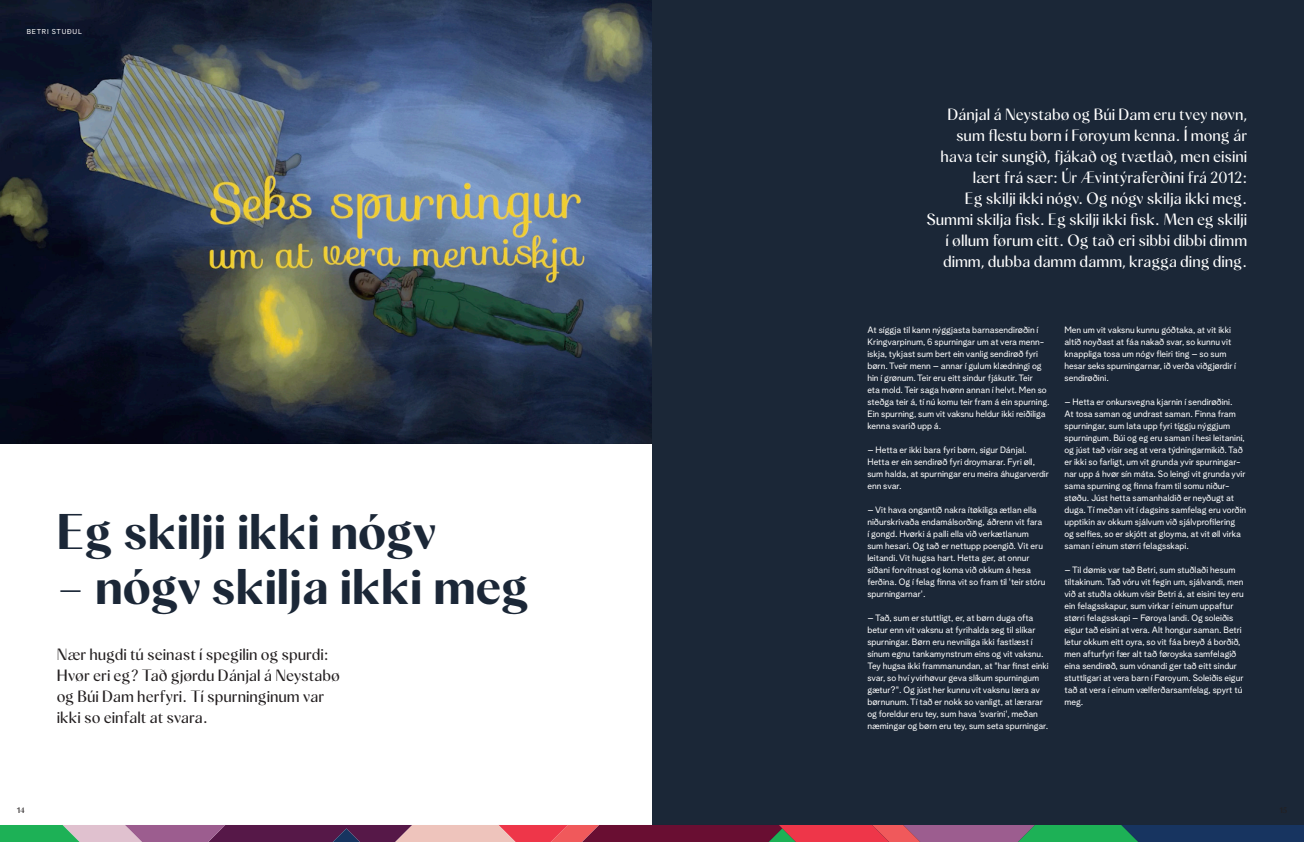
<style>
.page{position:relative;width:1304px;height:842px;background:#fff}
.page>*{position:absolute;margin:0;border:0;box-sizing:border-box;transform-origin:0 0}
.Yvirskrift{font:49px "Albra Sans Semi";color:#1b2737}
.Rubrik{font:16px/21px "Albra Sans Regular";color:#fff;text-align:right}
.Rubrik-2{font:16px/21px "Albra Sans Regular";color:#231f20}
.Breyð{font:9px/12px "Albra Grotesk";color:#fff}
.t1{font:8px "Albra Sans Medium";color:#231f20}
.Breadcrume{font:7px "Albra Grotesk";letter-spacing:.11em;color:#fff}
</style>
<div class="page">
<div style="left:652px;top:0;width:652px;height:842px;background:#1b2737"></div>
<img style="left:0;top:0;width:652px;height:444px">
<svg style="left:0;top:825px;width:1304px;height:17px;background:#7d5765"></svg>
<p class="Breadcrume" style="left:27px;top:26px;width:57px">BETRI STUÐUL</p>
<p class="Yvirskrift" style="left:57px;top:494px;width:382px">Eg skilji ikki nógv</p>
<p class="Yvirskrift" style="left:57px;top:549px;width:474px">– nógv skilja ikki meg</p>
<p class="Rubrik-2" style="left:57px;top:643px;width:285px">Nær hugdi tú seinast í spegilin og spurdi:<br>Hvør eri eg? Tað gjørdu Dánjal á Neystabø og Búi Dam herfyri. Tí spurninginum var ikki so einfalt at svara.</p>
<p class="t1" style="left:17px;top:804px;width:10px">14</p>
<p class="Rubrik" style="left:926px;top:103px;width:323px">Dánjal á Neystabø og Búi Dam eru tvey nøvn, sum flestu børn í Føroyum kenna. Í mong ár hava teir sungið, fjákað og tvætlað, men eisini lært frá sær: Úr Ævintýraferðini frá 2012:<br>Eg skilji ikki nógv. Og nógv skilja ikki meg.<br>Summi skilja fisk. Eg skilji ikki fisk. Men eg skilji í øllum førum eitt. Og tað eri sibbi dibbi dimm dimm, dubba damm damm, kragga ding ding.</p>
<p class="Breyð" style="left:867px;top:323px;width:184px">At síggja til kann nýggjasta barnasendirøðin í Kringvarpinum, 6 spurningar um at vera menn&shy;iskja, tykjast sum bert ein vanlig sendirøð fyri børn. Tveir menn – annar í gulum klædningi og hin í grønum. Teir eru eitt sindur fjákutir. Teir<br>eta mold. Teir saga hvønn annan í helvt. Men so steðga teir á, tí nú komu teir fram á ein spurning.<br>Ein spurning, sum vit vaksnu heldur ikki reiðiliga kenna svarið upp á.</p>
<p class="Breyð" style="left:867px;top:443px;width:183px">– Hetta er ikki bara fyri børn, sigur Dánjal.<br>Hetta er ein sendirøð fyri droymarar. Fyri øll, sum halda, at spurningar eru meira áhugarverdir enn svar.</p>
<p class="Breyð" style="left:867px;top:503px;width:180px">– Vit hava ongantíð nakra ítøkiliga ætlan ella niðurskrivaða endamálsorðing, áðrenn vit fara í gongd. Hvørki á palli ella við verkætlanum sum hesari. Og tað er nettupp poengið. Vit eru leitandi. Vit hugsa hart. Hetta ger, at onnur síðani forvitnast og koma við okkum á hesa ferðina. Og í felag finna vit so fram til 'teir stóru spurningarnar'.</p>
<p class="Breyð" style="left:867px;top:611px;width:183px">– Tað, sum er stuttligt, er, at børn duga ofta betur enn vit vaksnu at fyrihalda seg til slíkar spurningar. Børn eru nevniliga ikki fastlæst í sínum egnu tankamynstrum eins og vit vaksnu.<br>Tey hugsa ikki frammanundan, at "har finst einki svar, so hví yvirhøvur geva slíkum spurningum gætur?". Og júst her kunnu vit vaksnu læra av børnunum. Tí tað er nokk so vanligt, at lærarar og foreldur eru tey, sum hava 'svarini', meðan næmingar og børn eru tey, sum seta spurningar.</p>
<p class="Breyð" style="left:1064px;top:323px;width:173px">Men um vit vaksnu kunnu góðtaka, at vit ikki altíð noyðast at fáa nakað svar, so kunnu vit knappliga tosa um nógv fleiri ting – so sum hesar seks spurningarnar, ið verða viðgjørdir í sendirøðini.</p>
<p class="Breyð" style="left:1064px;top:395px;width:183px">– Hetta er onkursvegna kjarnin í sendirøðini.<br>At tosa saman og undrast saman. Finna fram spurningar, sum lata upp fyri tíggju nýggjum spurningum. Búi og eg eru saman í hesi leitanini, og júst tað vísir seg at vera týdningarmikið. Tað er ikki so farligt, um vit grunda yvir spurningar&shy;nar upp á hvør sín máta. So leingi vit grunda yvir sama spurning og finna fram til somu niður&shy;støðu. Júst hetta samanhaldið er neyðugt at duga. Tí meðan vit í dagsins samfelag eru vorðin upptikin av okkum sjálvum við sjálvprofilering og selfies, so er skjótt at gloyma, at vit øll virka saman í einum størri felagsskapi.</p>
<p class="Breyð" style="left:1064px;top:563px;width:181px">– Til dømis var tað Betri, sum stuðlaði hesum tiltakinum. Tað vóru vit fegin um, sjálvandi, men við at stuðla okkum vísir Betri á, at eisini tey eru ein felagsskapur, sum virkar í einum uppaftur størri felagsskapi – Føroya landi. Og soleiðis eigur tað eisini at vera. Alt hongur saman. Betri letur okkum eitt oyra, so vit fáa breyð á borðið, men afturfyri fær alt tað føroyska samfelagið eina sendirøð, sum vónandi ger tað eitt sindur stuttligari at vera barn í Føroyum. Soleiðis eigur tað at vera í einum vælferðarsamfelag, spyrt tú meg.</p>
</div>
